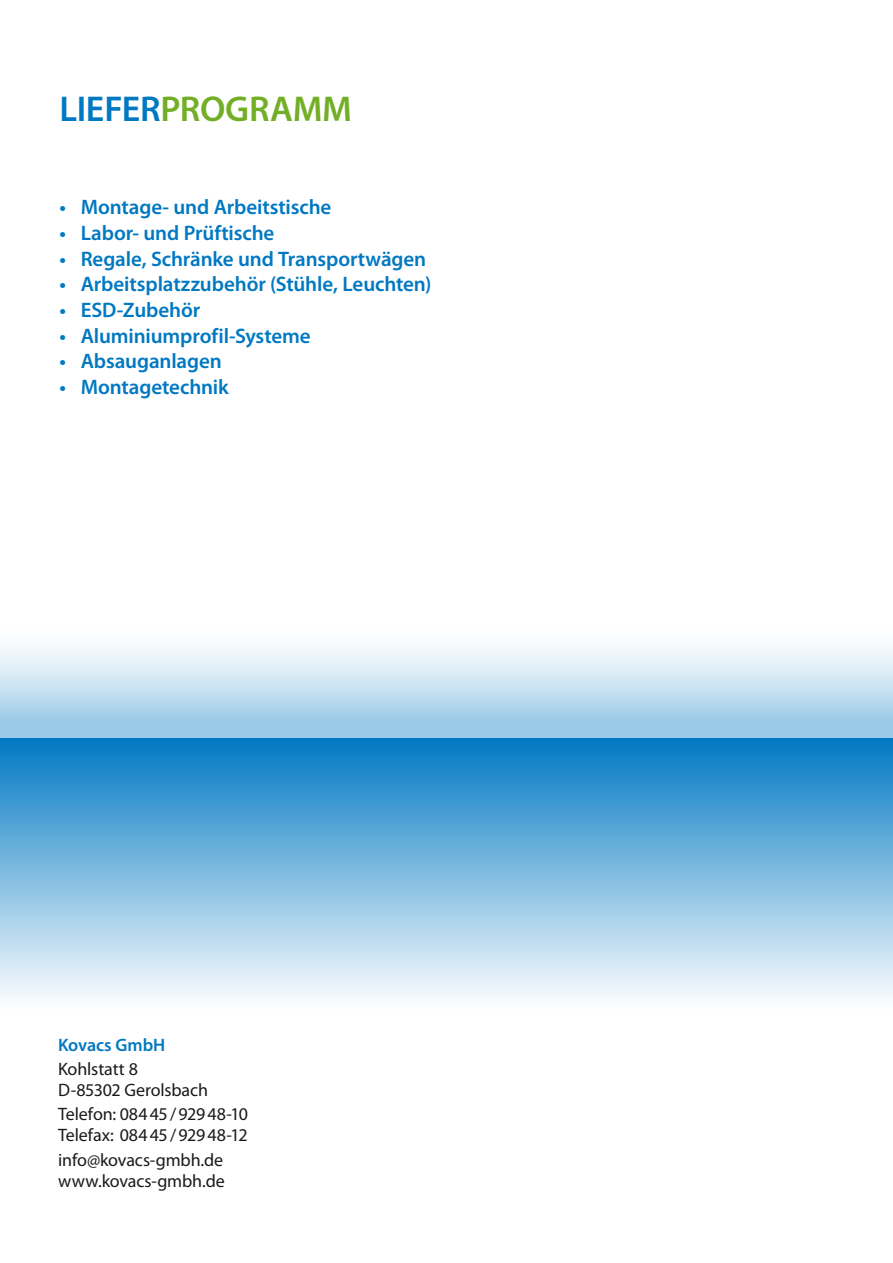
<style>
.page{position:relative;width:893px;height:1263px;background:#fff}
.page>*{position:absolute;margin:0;border:0;box-sizing:border-box;transform-origin:0 0}
.t1{font:600 36px "Myriad Pro";letter-spacing:-.01em;color:#73af26}
.t2{font:600 21px "Myriad Pro";letter-spacing:-.005em;color:#0078c2}
.t3{font:18px/24.2px "Myriad Pro";letter-spacing:-.005em;color:#1a1a18}
.t4{font:600 18px/24.2px "Myriad Pro";letter-spacing:-.005em;color:#0078c2}
.s1{color:#0078c2}
.s2{font-weight:400;color:#1a1a18}
</style>
<div class="page">
<svg style="left:0;top:646px;width:893px;height:93px;background:#c0def0"></svg>
<svg style="left:0;top:739px;width:893px;height:259px;background:#7bb9df"></svg>
<p class="t1" style="left:60px;top:86px;width:192px"><span class="s1">Liefer</span>programm</p>
<p class="t2" style="left:60px;top:194px;width:273px">• Montage- und Arbeitstische</p>
<p class="t2" style="left:60px;top:219px;width:216px">• Labor- und Prüftische</p>
<p class="t2" style="left:60px;top:245px;width:368px">• Regale, Schränke und Transportwägen</p>
<p class="t2" style="left:60px;top:271px;width:373px">• Arbeitsplatzzubehör (Stühle, Leuchten)</p>
<p class="t2" style="left:60px;top:296px;width:142px">• ESD-Zubehör</p>
<p class="t2" style="left:60px;top:322px;width:253px">• Aluminiumprofil-Systeme</p>
<p class="t2" style="left:60px;top:348px;width:164px">• Absauganlagen</p>
<p class="t2" style="left:60px;top:374px;width:171px">• Montagetechnik</p>
<p class="t4" style="left:58px;top:1032px;width:109px">Kovacs GmbH<br><span class="s2">Kohlstatt 8</span></p>
<p class="t3" style="left:58px;top:1078px;width:191px">D-85302 Gerolsbach<br>Telefon: 08445/92948-10</p>
<p class="t3" style="left:58px;top:1123px;width:191px">Telefax: 08445/92948-12 info@kovacs-gmbh.de</p>
<p class="t3" style="left:58px;top:1168px;width:168px">www.kovacs-gmbh.de</p>
</div>
